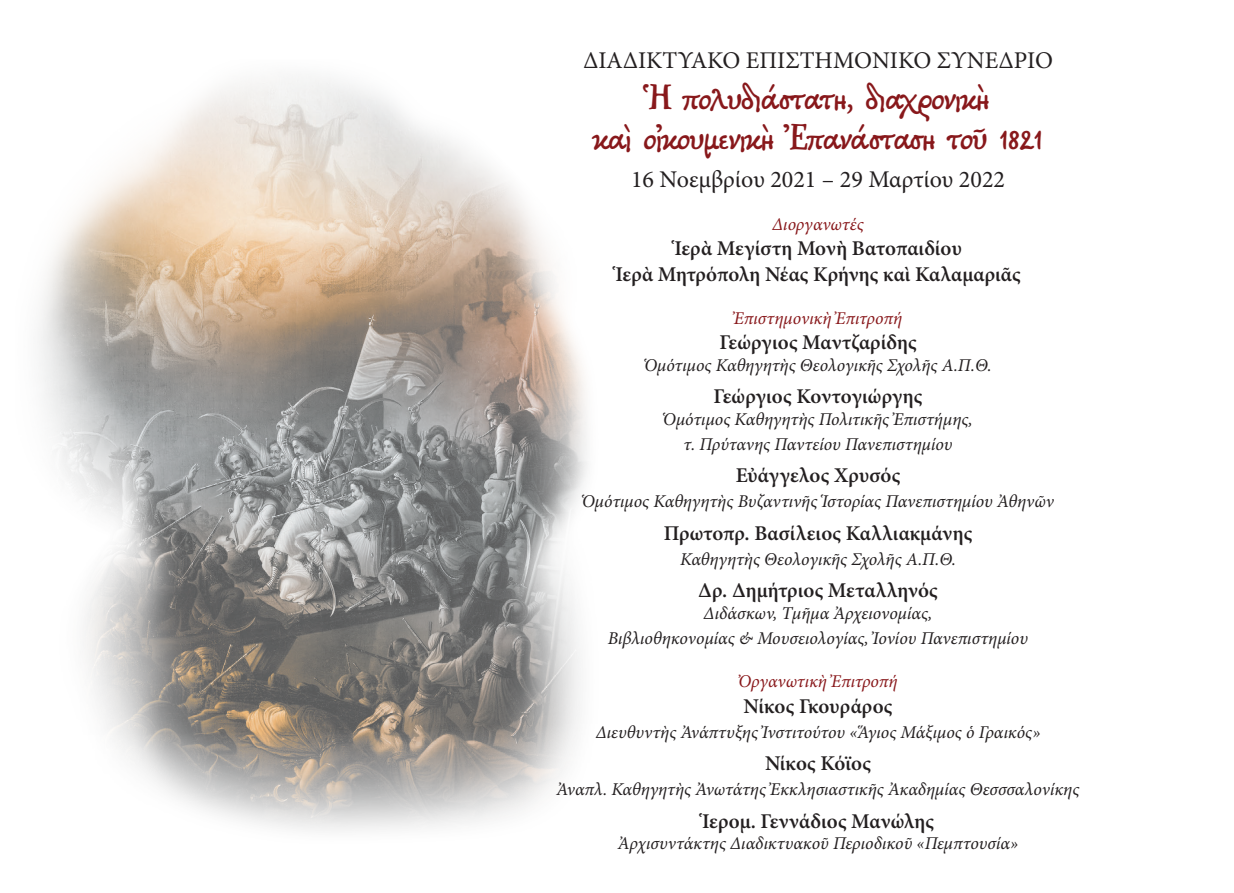
<style>
.page{position:relative;width:1234px;height:893px;background:#fff}
.page>*{position:absolute;margin:0;border:0;box-sizing:border-box;transform-origin:0 0}
.t1{font:600 45px/40.5px "KS Xenia";color:#88181b;text-align:center}
.t2{font:24px "Minion Pro";color:#231f20}
.t3{font:600 21px/25.2px "Minion Pro";color:#231f20;text-align:center}
.t4{font:italic 18px/25.2px "Minion Pro";color:#231f20;text-align:center}
.t5{font:italic 18px "Minion Pro";letter-spacing:-.005em;color:#88181b}
</style>
<div class="page">
<img style="left:39px;top:77px;width:549px;height:754px">
<h2 class="t2" style="left:583px;top:45px;width:471px">ΔΙΑΔΙΚΤΥΑΚΟ ΕΠΙΣΤΗΜΟΝΙΚΟ ΣΥΝΕΔΡΙΟ</h2>
<h1 class="t1" style="left:593px;top:75px;width:450px">Ἡ πολυδιάστατη, διαχρονικὴ<br>καὶ οἰκουμενικὴ Ἐπανάσταση τοῦ 1821</h1>
<h2 class="t2" style="left:631px;top:163px;width:375px">16 Νοεμβρίου 2021 – 29 Μαρτίου 2022</h2>
<p class="t5" style="left:772px;top:212px;width:93px">Διοργανωτές</p>
<p class="t3" style="left:615px;top:236px;width:407px">Ἱερὰ Μεγίστη Μονὴ Βατοπαιδίου<br>Ἱερὰ Μητρόπολη Νέας Κρήνης καὶ Καλαμαριᾶς</p>
<p class="t5" style="left:733px;top:306px;width:170px">Ἐπιστημονικὴ Ἐπιτροπή</p>
<p class="t3" style="left:719px;top:330px;width:199px">Γεώργιος Μαντζαρίδης</p>
<p class="t4" style="left:644px;top:352px;width:348px">Ὁμότιμος Καθηγητὴς Θεολογικῆς Σχολῆς Α.Π.Θ.</p>
<p class="t3" style="left:713px;top:384px;width:210px">Γεώργιος Κοντογιώργης</p>
<p class="t4" style="left:663px;top:406px;width:311px">Ὁμότιμος Καθηγητὴς Πολιτικῆς Ἐπιστήμης, τ. Πρύτανης Παντείου Πανεπιστημίου</p>
<p class="t3" style="left:735px;top:463px;width:166px">Εὐάγγελος Χρυσός</p>
<p class="t4" style="left:582px;top:489px;width:473px">Ὁμότιμος Καθηγητὴς Βυζαντινῆς Ἱστορίας Πανεπιστημίου Ἀθηνῶν</p>
<p class="t3" style="left:663px;top:520px;width:310px">Πρωτοπρ. Βασίλειος Καλλιακμάνης</p>
<p class="t4" style="left:680px;top:547px;width:277px">Καθηγητὴς Θεολογικῆς Σχολῆς Α.Π.Θ.</p>
<p class="t3" style="left:698px;top:578px;width:241px">Δρ. Δημήτριος Μεταλληνός</p>
<p class="t4" style="left:608px;top:601px;width:421px">Διδάσκων, Τμῆμα Ἀρχειονομίας,<br>Βιβλιοθηκονομίας &amp; Μουσειολογίας, Ἰονίου Πανεπιστημίου</p>
<p class="t5" style="left:738px;top:669px;width:161px">Ὀργανωτικὴ Ἐπιτροπή</p>
<p class="t3" style="left:743px;top:693px;width:150px">Νίκος Γκουράρος</p>
<p class="t4" style="left:595px;top:719px;width:446px">Διευθυντὴς Ἀνάπτυξης Ἰνστιτούτου «Ἅγιος Μάξιμος ὁ Γραικός»</p>
<p class="t3" style="left:764px;top:751px;width:108px">Νίκος Κόϊος</p>
<p class="t4" style="left:556px;top:777px;width:524px">Ἀναπλ. Καθηγητὴς Ἀνωτάτης Ἐκκλησιαστικῆς Ἀκαδημίας Θεσσσαλονίκης</p>
<p class="t3" style="left:702px;top:808px;width:233px">Ἱερομ. Γεννάδιος Μανώλης</p>
<p class="t4" style="left:618px;top:831px;width:401px">Ἀρχισυντάκτης Διαδικτυακοῦ Περιοδικοῦ «Πεμπτουσία»</p>
</div>
